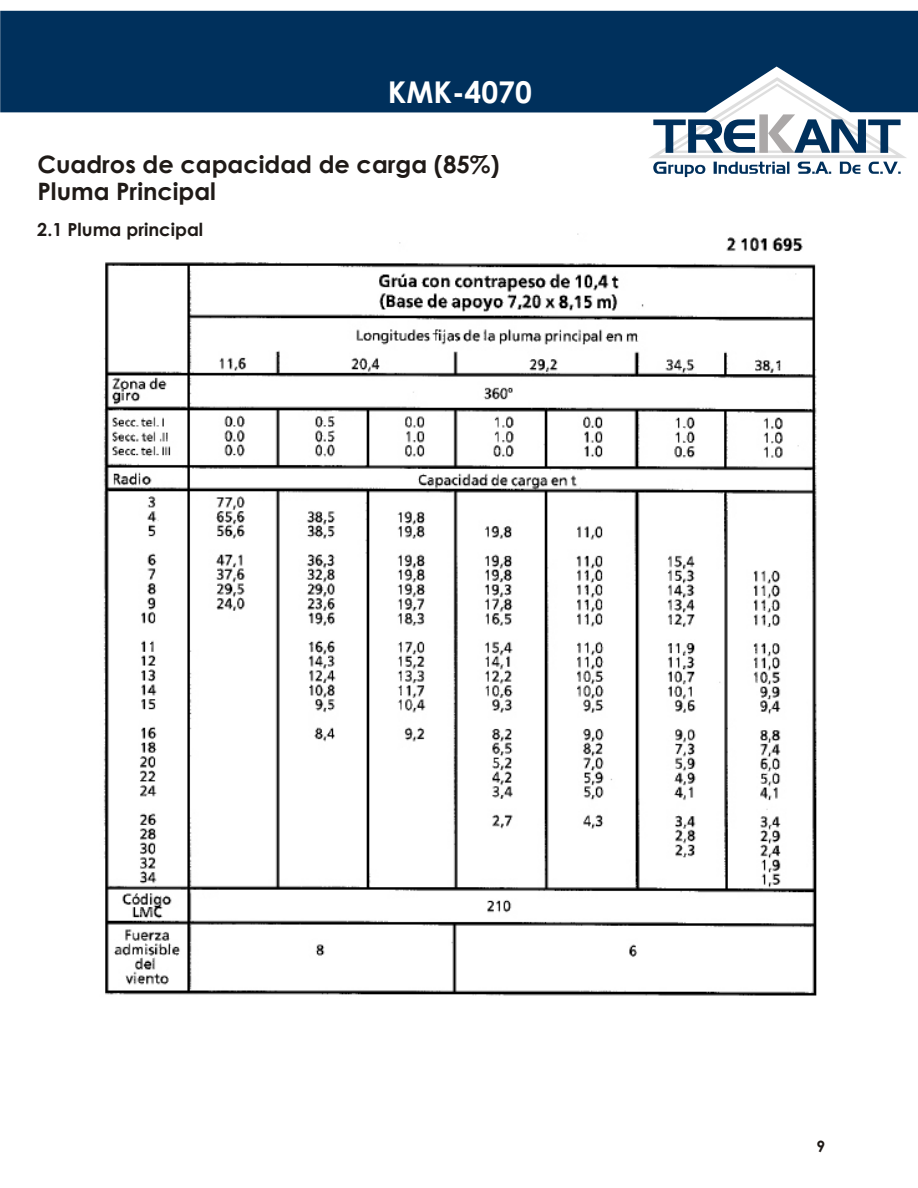
<style>
.page{position:relative;width:918px;height:1188px;background:#fff}
.page>*{position:absolute;margin:0;border:0;box-sizing:border-box;transform-origin:0 0}
.t1{font:700 30px "Century Gothic";color:#fff}
.t2{font:700 24px "Century Gothic";color:#1f1a17}
.t3{font:700 18px "Century Gothic";color:#1f1a17}
.t4{font:700 15.6px "Century Gothic";color:#1f1a17}
</style>
<div class="page">
<img style="left:103px;top:233px;width:714px;height:763px">
<div style="left:0;top:11px;width:918px;height:102px;background:#00305c"></div>
<svg style="left:648px;top:77px;width:259px;height:100px"></svg>
<p class="t1" style="left:388px;top:76px;width:145px">KMK-4070</p>
<p class="t2" style="left:38px;top:151px;width:464px">Cuadros de capacidad de carga (85%)</p>
<p class="t2" style="left:38px;top:178px;width:180px">Pluma Principal</p>
<p class="t3" style="left:37px;top:219px;width:167px">2.1 Pluma principal</p>
<p class="t4" style="left:816px;top:1137px;width:10px">9</p>
</div>
